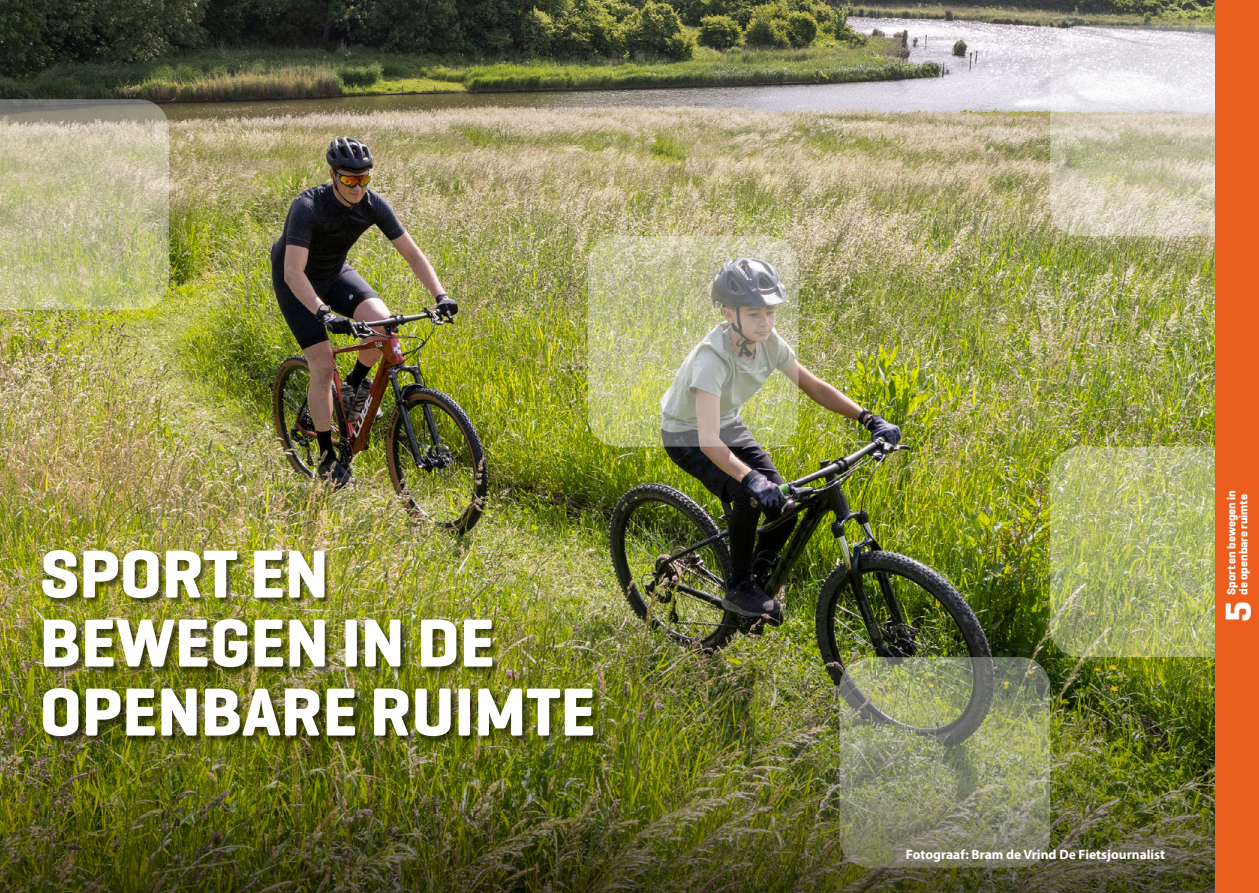
<style>
.page{position:relative;width:1259px;height:893px;background:#fff}
.page>*{position:absolute;margin:0;border:0;box-sizing:border-box;transform-origin:0 0}
.t1{font:700 69px/69px "Geogrotesque";color:#fff}
.t2{font:700 36.6px "Geogrotesque";color:#fff}
.t3{font:700 13.5px "Myriad Pro";color:#fff}
.t4{font:700 12px/12px "Geogrotesque";color:#fff}
</style>
<div class="page">
<img style="left:0;top:0;width:1216px;height:574px">
<img style="left:0;top:574px;width:1216px;height:211px">
<img style="left:588px;top:236px;width:210px;height:211px;border-radius:30px">
<svg style="left:839px;top:657px;width:211px;height:210px;background:#90956f"></svg>
<svg style="left:1050px;top:25px;width:166px;height:211px;background:#d8d3c5"></svg>
<svg style="left:1050px;top:447px;width:166px;height:210px;background:#aeb66f"></svg>
<img style="left:0;top:785px;width:1216px;height:108px">
<div style="left:44px;top:551px;width:557px;height:193px;background:#000;opacity:.5"></div>
<svg style="left:0;top:99px;width:169px;height:211px;background:#bbb78c"></svg>
<div style="left:1216px;top:0;width:43px;height:893px;background:#eb5e1d"></div>
<h1 class="t1" style="left:40px;top:539px;width:557px">SPORT EN<br>BEWEGEN IN DE<br>OPENBARE RUIMTE</h1>
<p class="t4" style="left:1225px;top:595px;width:106px;rotate:-90deg">Sport en bewegen in de openbare ruimte</p>
<h2 class="t2" style="left:1215px;top:621px;width:22px;rotate:-90deg">5</h2>
<p class="t3" style="left:906px;top:845px;width:261px">Fotograaf: Bram de Vrind De Fietsjournalist</p>
</div>
